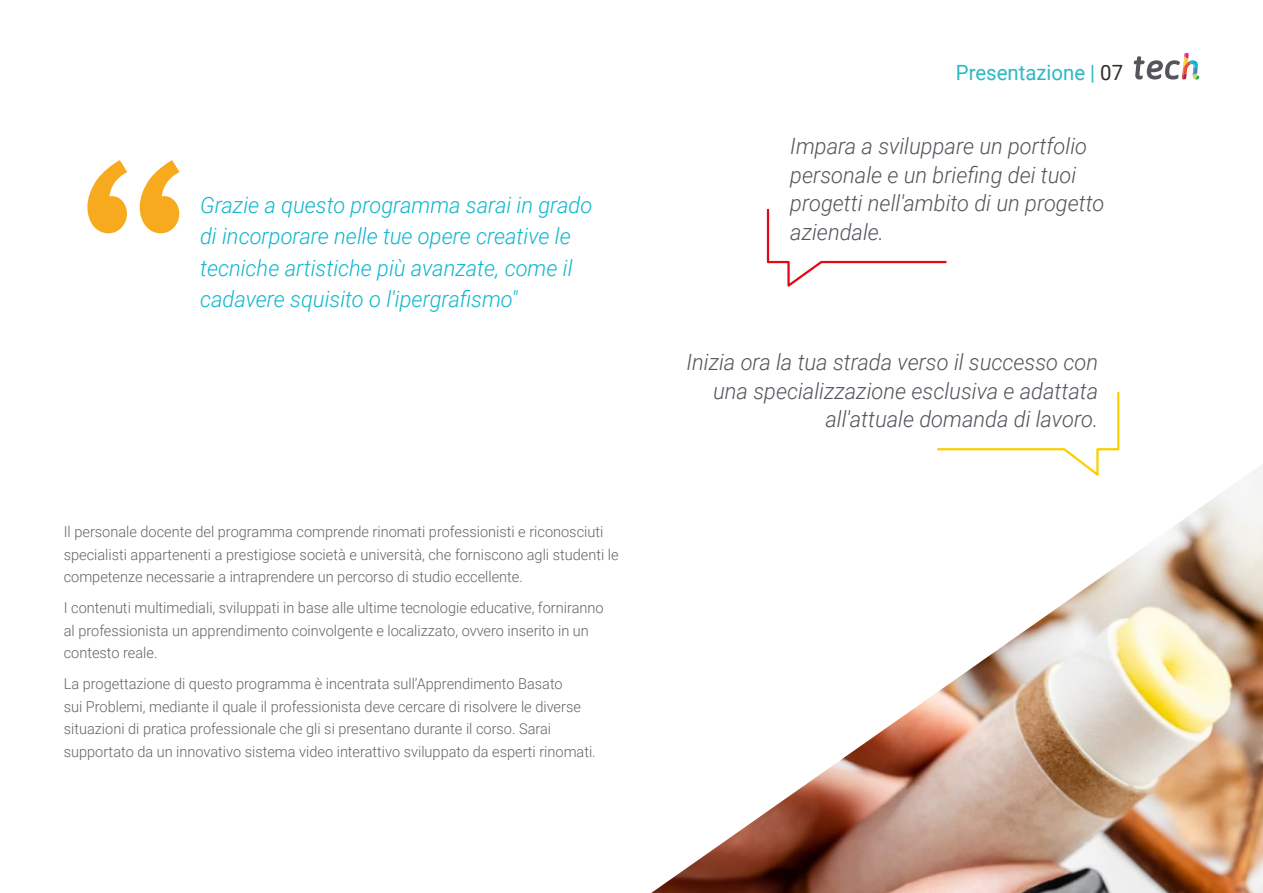
<style>
.page{position:relative;width:1263px;height:893px;background:#fff}
.page>*{position:absolute;margin:0;border:0;box-sizing:border-box;transform-origin:0 0}
.t1{font:italic 300 22.5px/28.5px "Roboto";color:#52555b;text-align:right}
.t2{font:italic 300 22.5px/31.5px "Roboto";color:#0fb6cf}
.t3{font:21px "Roboto";color:#2db8c5}
.t4{font:300 15px/22.5px "Roboto";color:#61646a}
.s1{color:#312e20}
</style>
<div class="page">
<svg style="left:87px;top:160px;width:93px;height:73px"></svg>
<svg style="left:937px;top:392px;width:183px;height:72px"></svg>
<svg style="left:766px;top:209px;width:181px;height:78px"></svg>
<svg style="left:1134px;top:53px;width:65px;height:27px"></svg>
<img style="left:651px;top:464px;width:612px;height:429px">
<h1 class="t2" style="left:200px;top:188px;width:394px">Grazie a questo programma sarai in grado di incorporare nelle tue opere creative le tecniche artistiche più avanzate, come il cadavere squisito o l'ipergrafismo"</h1>
<p class="t4" style="left:64px;top:520px;width:556px">Il personale docente del programma comprende rinomati professionisti e riconosciuti specialisti appartenenti a prestigiose società e università, che forniscono agli studenti le competenze necessarie a intraprendere un percorso di studio eccellente.</p>
<p class="t4" style="left:64px;top:596px;width:541px">I contenuti multimediali, sviluppati in base alle ultime tecnologie educative, forniranno al professionista un apprendimento coinvolgente e localizzato, ovvero inserito in un contesto reale.</p>
<p class="t4" style="left:64px;top:672px;width:533px">La progettazione di questo programma è incentrata sull’Apprendimento Basato<br>sui Problemi, mediante il quale il professionista deve cercare di risolvere le diverse situazioni di pratica professionale che gli si presentano durante il corso. Sarai supportato da un innovativo sistema video interattivo sviluppato da esperti rinomati.</p>
<h2 class="t3" style="left:956px;top:57px;width:169px">Presentazione | <span class="s1">07</span></h2>
<h1 class="t1" style="left:790px;top:131px;width:316px;text-align:left">Impara a sviluppare un portfolio personale e un briefing dei tuoi progetti nell'ambito di un progetto aziendale.</h1>
<h1 class="t1" style="left:686px;top:347px;width:413px">Inizia ora la tua strada verso il successo con una specializzazione esclusiva e adattata all'attuale domanda di lavoro.</h1>
</div>
